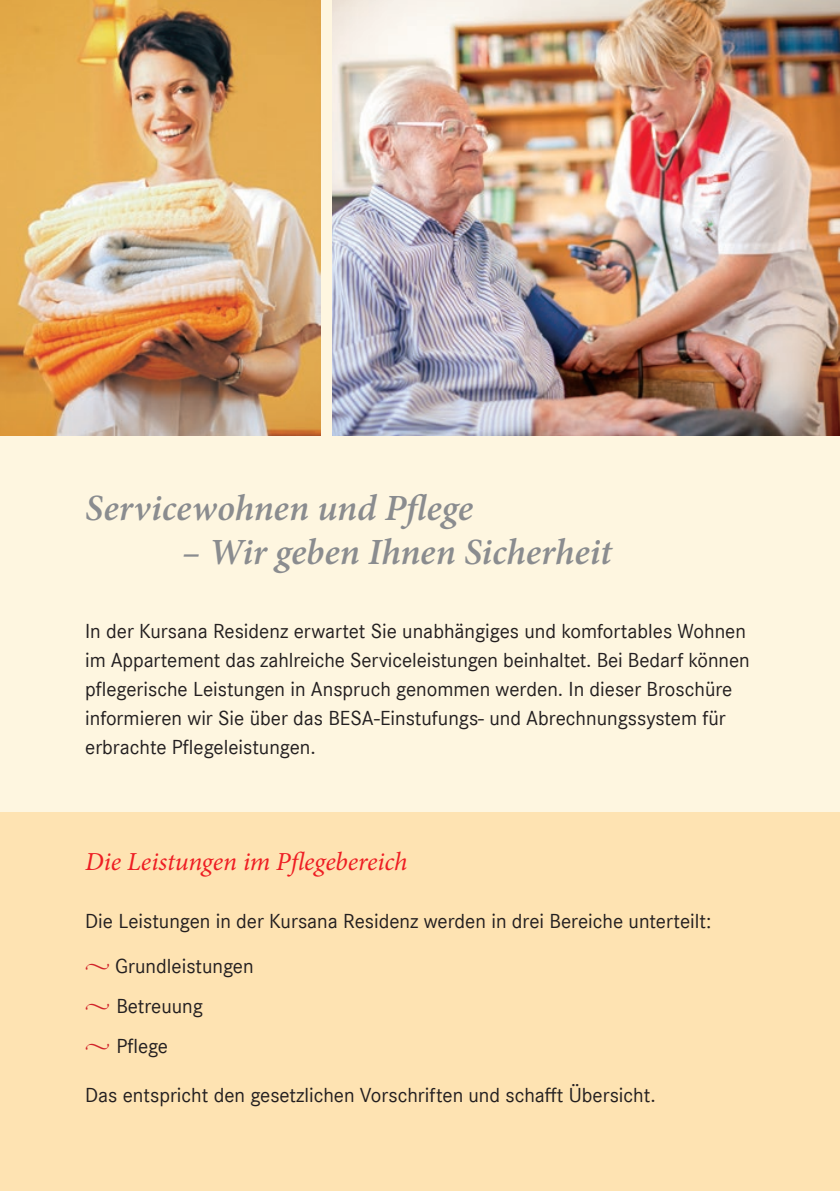
<style>
.page{position:relative;width:840px;height:1191px;background:#fff}
.page>*{position:absolute;margin:0;border:0;box-sizing:border-box;transform-origin:0 0}
.t1{font:italic 600 37px "Minion Pro";color:#8a8c8f}
.t2{font:italic 26px "Minion Pro";letter-spacing:-.005em;color:#ee1d23}
.t3{font:21px/29px "Corporate S";color:#231f20}
.s1{color:#d1232a}
</style>
<div class="page">
<div style="left:0;top:0;width:839px;height:1191px;background:#fef6e0"></div>
<hr style="left:839px;top:0;width:1px;height:1191px;background:#fef6e0">
<div style="left:0;top:812px;width:839px;height:379px;background:#fee3b2"></div>
<img style="left:333px;top:0;width:506px;height:435px">
<img style="left:0;top:0;width:320px;height:435px">
<h1 class="t1" style="left:85px;top:482px;width:389px">Servicewohnen und Pflege</h1>
<h1 class="t1" style="left:182px;top:526px;width:431px">– Wir geben Ihnen Sicherheit</h1>
<p class="t3" style="left:85px;top:617px;width:665px">In der Kursana Residenz erwartet Sie unabhängiges und komfortables Wohnen im Appartement das zahlreiche Serviceleistungen beinhaltet. Bei Bedarf können pflegerische Leistungen in Anspruch genommen werden. In dieser Broschüre informieren wir Sie über das BESA-Einstufungs- und Abrechnungssystem für erbrachte Pflegeleistungen.</p>
<p class="t2" style="left:85px;top:844px;width:324px">Die Leistungen im Pflegebereich</p>
<p class="t3" style="left:85px;top:907px;width:627px">Die Leistungen in der Kursana Residenz werden in drei Bereiche unterteilt:</p>
<p class="t3" style="left:85px;top:952px;width:170px"><span class="s1">❖</span> Grundleistungen</p>
<p class="t3" style="left:85px;top:992px;width:119px"><span class="s1">❖</span> Betreuung</p>
<p class="t3" style="left:85px;top:1032px;width:84px"><span class="s1">❖</span> Pflege</p>
<p class="t3" style="left:85px;top:1081px;width:571px">Das entspricht den gesetzlichen Vorschriften und schafft Übersicht.</p>
</div>
